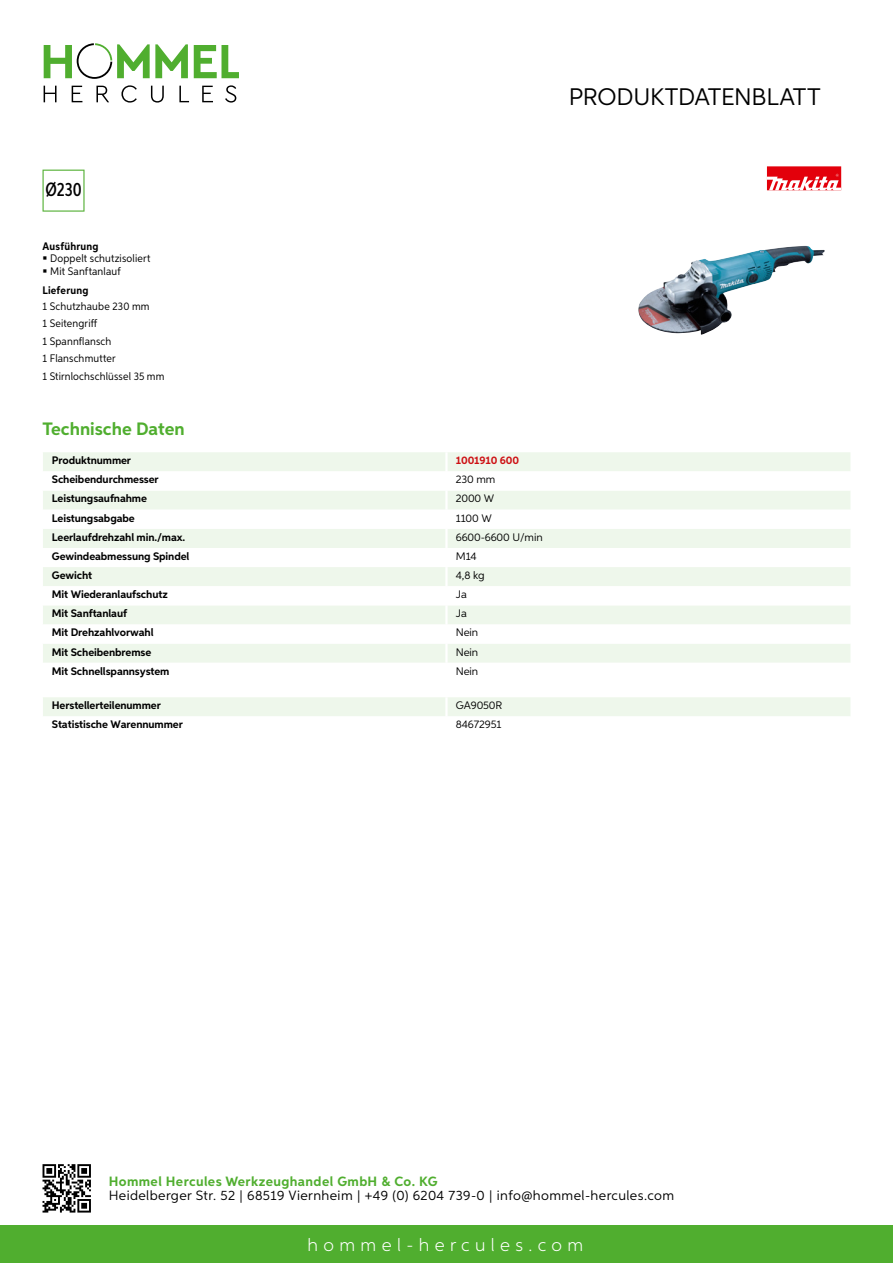
<style>
.page{position:relative;width:893px;height:1263px;background:#fff}
.page>*{position:absolute;margin:0;border:0;box-sizing:border-box;transform-origin:0 0}
.t1{font:24px "Aspira";letter-spacing:-.01em;color:#000}
.t2{font:500 19.2px "Aspira XX Nar";color:#000}
.t3{font:300 18px "Aspira";letter-spacing:.3em;color:#fff}
.t4{font:700 18px "Aspira";color:#50ae2f}
.t5{font:13.5px "Aspira";letter-spacing:.03em;color:#000}
.t6{font:700 13.5px "Aspira";letter-spacing:.03em;color:#50ae2f}
.t7{font:700 10.95px "Aspira";letter-spacing:-.01em;color:#000}
.t8{font:10.95px/17.5px "Aspira Nar";letter-spacing:.015em;color:#000}
.t9{font:10.95px "Aspira";letter-spacing:-.01em;color:#000}
.t10{font:700 10.95px "Aspira Nar";letter-spacing:.02em;color:#000}
.t11{font:700 10.95px "Aspira";letter-spacing:-.01em;color:#cd1013}
</style>
<div class="page">
<div style="left:0;top:1226px;width:893px;height:37px;background:#50ae2f"></div>
<svg style="left:43px;top:1164px;width:48px;height:48px"></svg>
<svg style="left:194px;top:45px;width:45px;height:33px"></svg>
<svg style="left:44px;top:43px;width:144px;height:36px"></svg>
<svg style="left:44px;top:86px;width:13px;height:16px"></svg>
<svg style="left:72px;top:86px;width:10px;height:16px"></svg>
<svg style="left:96px;top:86px;width:13px;height:16px"></svg>
<svg style="left:121px;top:85px;width:16px;height:18px"></svg>
<svg style="left:151px;top:86px;width:13px;height:17px"></svg>
<svg style="left:179px;top:86px;width:10px;height:16px"></svg>
<svg style="left:202px;top:86px;width:11px;height:16px"></svg>
<svg style="left:225px;top:85px;width:11px;height:18px"></svg>
<div style="left:43px;top:452px;width:807px;height:19px;background:#eef7eb"></div>
<svg style="left:43px;top:491px;width:807px;height:172px;fill:#eef7eb"></svg>
<hr style="left:445px;top:452px;width:3px;height:19px;background:#fff">
<hr style="left:445px;top:490px;width:3px;height:20px;background:#fff">
<hr style="left:445px;top:510px;width:3px;height:19px;background:#fff">
<hr style="left:445px;top:529px;width:3px;height:19px;background:#fff">
<hr style="left:445px;top:548px;width:3px;height:19px;background:#fff">
<hr style="left:445px;top:567px;width:3px;height:19px;background:#fff">
<hr style="left:445px;top:586px;width:3px;height:19px;background:#fff">
<hr style="left:445px;top:605px;width:3px;height:19px;background:#fff">
<hr style="left:445px;top:624px;width:3px;height:20px;background:#fff">
<hr style="left:445px;top:644px;width:3px;height:19px;background:#fff">
<div style="left:43px;top:697px;width:807px;height:19px;background:#eef7eb"></div>
<svg style="left:43px;top:170px;width:42px;height:42px"></svg>
<img style="left:638px;top:246px;width:187px;height:89px">
<svg style="left:766px;top:166px;width:76px;height:25px"></svg>
<div style="left:767px;top:166px;width:74px;height:24px;background:#e3000b"></div>
<svg style="left:767px;top:174px;width:74px;height:16px"></svg>
<h1 class="t1" style="left:569px;top:82px;width:253px">Produktdatenblatt</h1>
<h2 class="t2" style="left:45px;top:178px;width:38px">Ø230</h2>
<p class="t10" style="left:43px;top:239px;width:58px">Ausführung</p>
<p class="t8" style="left:50px;top:252px;width:102px;line-height:12.8px">Doppelt schutzisoliert<br>Mit Sanftanlauf</p>
<p class="t10" style="left:43px;top:284px;width:47px">Lieferung</p>
<p class="t8" style="left:43px;top:297px;width:124px">1 Schutzhaube 230 mm<br>1 Seitengriff<br>1 Spannflansch<br>1 Flanschmutter<br>1 Stirnlochschlüssel 35 mm</p>
<h3 class="t4" style="left:43px;top:418px;width:144px">Technische Daten</h3>
<p class="t7" style="left:52px;top:454px;width:81px">Produktnummer</p>
<p class="t11" style="left:456px;top:454px;width:65px">1001910 600</p>
<p class="t7" style="left:52px;top:473px;width:108px">Scheibendurchmesser</p>
<p class="t9" style="left:456px;top:473px;width:41px">230 mm</p>
<p class="t7" style="left:52px;top:492px;width:97px">Leistungsaufnahme</p>
<p class="t9" style="left:456px;top:492px;width:40px">2000 W</p>
<p class="t7" style="left:52px;top:511px;width:84px">Leistungsabgabe</p>
<p class="t9" style="left:456px;top:511px;width:38px">1100 W</p>
<p class="t7" style="left:52px;top:530px;width:135px">Leerlaufdrehzahl min./max.</p>
<p class="t9" style="left:456px;top:530px;width:88px">6600-6600 U/min</p>
<p class="t7" style="left:52px;top:549px;width:139px">Gewindeabmessung Spindel</p>
<p class="t9" style="left:456px;top:549px;width:22px">M14</p>
<p class="t7" style="left:52px;top:568px;width:42px">Gewicht</p>
<p class="t9" style="left:456px;top:568px;width:30px">4,8 kg</p>
<p class="t7" style="left:52px;top:588px;width:117px">Mit Wiederanlaufschutz</p>
<p class="t9" style="left:456px;top:588px;width:13px">Ja</p>
<p class="t7" style="left:52px;top:607px;width:77px">Mit Sanftanlauf</p>
<p class="t9" style="left:456px;top:607px;width:13px">Ja</p>
<p class="t7" style="left:52px;top:626px;width:103px">Mit Drehzahlvorwahl</p>
<p class="t9" style="left:456px;top:626px;width:24px">Nein</p>
<p class="t7" style="left:52px;top:645px;width:101px">Mit Scheibenbremse</p>
<p class="t9" style="left:456px;top:645px;width:24px">Nein</p>
<p class="t7" style="left:52px;top:664px;width:119px">Mit Schnellspannsystem</p>
<p class="t9" style="left:456px;top:664px;width:24px">Nein</p>
<p class="t7" style="left:52px;top:699px;width:111px">Herstellerteilenummer</p>
<p class="t9" style="left:456px;top:699px;width:46px">GA9050R</p>
<p class="t7" style="left:52px;top:718px;width:132px">Statistische Warennummer</p>
<p class="t9" style="left:456px;top:718px;width:47px">84672951</p>
<p class="t6" style="left:109px;top:1172px;width:330px">Hommel Hercules Werkzeughandel GmbH &amp; Co. KG</p>
<p class="t5" style="left:109px;top:1187px;width:567px">Heidelberger Str. 52 | 68519 Viernheim | +49 (0) 6204 739-0 | info@hommel-hercules.com</p>
<h3 class="t3" style="left:307px;top:1234px;width:277px">hommel-hercules.com</h3>
</div>
